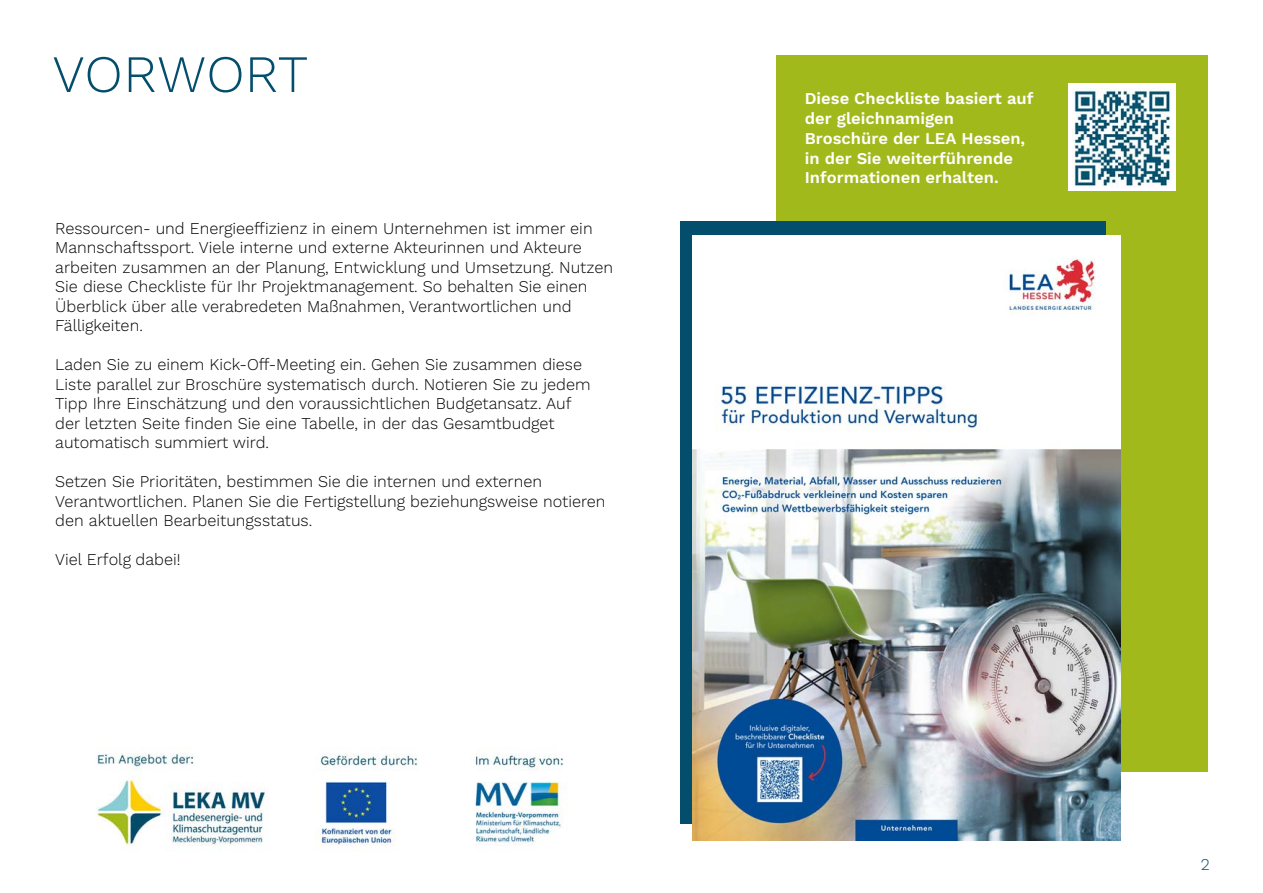
<style>
.page{position:relative;width:1263px;height:893px;background:#fff}
.page>*{position:absolute;margin:0;border:0;box-sizing:border-box;transform-origin:0 0}
.Fließtext_schwarz{font:300 52.5px "Work Sans";color:#034e6c}
.Fließtext_schwarz-2{font:300 16.5px/19.5px "Work Sans";color:#000}
.ZITAT_kursiv_weiss_12pt{font:600 16.5px/19.8px "Work Sans";color:#fff}
.t1{font:300 16.5px "Work Sans";color:#034e6c}
</style>
<div class="page">
<div style="left:776px;top:55px;width:432px;height:717px;background:#a2b91c"></div>
<div style="left:680px;top:221px;width:426px;height:602px;background:#034e6c"></div>
<img style="left:692px;top:235px;width:428px;height:606px">
<div style="left:1069px;top:84px;width:107px;height:107px;background:#fff"></div>
<img style="left:1073px;top:89px;width:98px;height:98px">
<img style="left:96px;top:753px;width:469px;height:96px">
<p class="Fließtext_schwarz" style="left:52px;top:43px;width:257px">VORWORT</p>
<p class="Fließtext_schwarz-2" style="left:55px;top:219px;width:559px">Ressourcen- und Energieeffizienz in einem Unternehmen ist immer ein Mannschaftssport. Viele interne und externe Akteurinnen und Akteure arbeiten zusammen an der Planung, Entwicklung und Umsetzung. Nutzen Sie diese Checkliste für Ihr Projektmanagement. So behalten Sie einen Überblick über alle verabredeten Maßnahmen, Verantwortlichen und Fälligkeiten.</p>
<p class="Fließtext_schwarz-2" style="left:55px;top:355px;width:537px">Laden Sie zu einem Kick-Off-Meeting ein. Gehen Sie zusammen diese Liste parallel zur Broschüre systematisch durch. Notieren Sie zu jedem Tipp Ihre Einschätzung und den voraussichtlichen Budgetansatz. Auf der letzten Seite finden Sie eine Tabelle, in der das Gesamtbudget automatisch summiert wird.</p>
<p class="Fließtext_schwarz-2" style="left:55px;top:472px;width:552px">Setzen Sie Prioritäten, bestimmen Sie die internen und externen<br>Verantwortlichen. Planen Sie die Fertigstellung beziehungsweise notieren den aktuellen Bearbeitungsstatus.</p>
<p class="Fließtext_schwarz-2" style="left:55px;top:550px;width:127px">Viel Erfolg dabei!</p>
<p class="ZITAT_kursiv_weiss_12pt" style="left:805px;top:89px;width:230px">Diese Checkliste basiert auf der gleichnamigen<br>Broschüre der LEA Hessen, in der Sie weiterführende<br>Informationen erhalten.</p>
<p class="t1" style="left:1201px;top:855px;width:11px">2</p>
</div>
